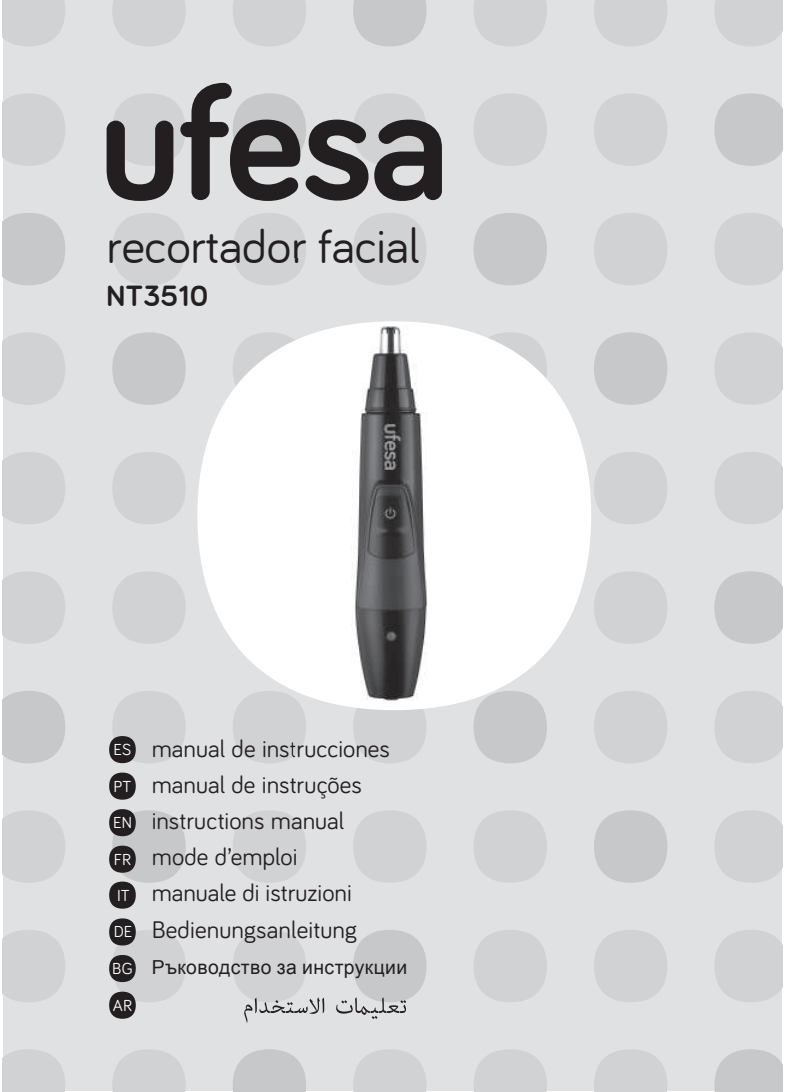
<style>
.page{position:relative;width:787px;height:1092px;background:#fff}
.page>*{position:absolute;margin:0;border:0;box-sizing:border-box;transform-origin:0 0}
.t1{font:50px "Bariol";letter-spacing:-.005em;color:#231f20}
.t2{font:700 30.25px "Bariol";letter-spacing:.01em;color:#231f20}
.t3{font:24.75px/35.8px "Bariol";color:#231f20}
.t4{font:19.25px "Arial";letter-spacing:.02em;color:#231f20}
.t5{font:16.5px "Bariol";letter-spacing:.01em;color:#fff}
.s1{font-size:16.5px;color:#fff}
</style>
<div class="page">
<div style="left:329px;top:0;width:453px;height:428px;background:#e0e1e3"></div>
<svg style="left:353px;top:0;width:73px;height:46px"></svg>
<svg style="left:474px;top:0;width:73px;height:46px"></svg>
<svg style="left:594px;top:0;width:73px;height:46px"></svg>
<svg style="left:715px;top:0;width:67px;height:46px"></svg>
<div style="left:473px;top:93px;width:74px;height:73px;background:#d1d2d4;border-radius:50%"></div>
<div style="left:594px;top:93px;width:73px;height:73px;background:#d1d2d4;border-radius:50%"></div>
<svg style="left:714px;top:93px;width:68px;height:73px"></svg>
<div style="left:353px;top:213px;width:73px;height:72px;background:#d1d2d4;border-radius:50%"></div>
<div style="left:473px;top:213px;width:74px;height:72px;background:#c7c8ca;border-radius:50%"></div>
<div style="left:594px;top:213px;width:73px;height:72px;background:#d1d2d4;border-radius:50%"></div>
<svg style="left:715px;top:213px;width:67px;height:72px"></svg>
<svg style="left:473px;top:332px;width:74px;height:73px;fill:#d1d2d4"></svg>
<div style="left:594px;top:332px;width:73px;height:73px;background:#c7c8ca;border-radius:50%"></div>
<svg style="left:715px;top:333px;width:67px;height:72px"></svg>
<div style="left:329px;top:428px;width:453px;height:478px;background:#e0e1e3"></div>
<div style="left:594px;top:452px;width:73px;height:72px;background:#d1d2d4;border-radius:50%"></div>
<svg style="left:715px;top:452px;width:67px;height:72px"></svg>
<div style="left:594px;top:571px;width:73px;height:72px;background:#d1d2d4;border-radius:50%"></div>
<svg style="left:714px;top:571px;width:68px;height:72px"></svg>
<div style="left:473px;top:690px;width:74px;height:73px;background:#c7c8ca;border-radius:50%"></div>
<div style="left:594px;top:690px;width:73px;height:73px;background:#d1d2d4;border-radius:50%"></div>
<svg style="left:715px;top:691px;width:67px;height:72px"></svg>
<div style="left:353px;top:810px;width:73px;height:72px;background:#d1d2d4;border-radius:50%"></div>
<div style="left:473px;top:810px;width:74px;height:72px;background:#d1d2d4;border-radius:50%"></div>
<div style="left:594px;top:810px;width:73px;height:72px;background:#c7c8ca;border-radius:50%"></div>
<svg style="left:715px;top:810px;width:67px;height:72px"></svg>
<div style="left:329px;top:906px;width:453px;height:184px;background:#e0e1e3"></div>
<div style="left:353px;top:929px;width:73px;height:73px;background:#c7c8ca;border-radius:50%"></div>
<div style="left:473px;top:929px;width:74px;height:73px;background:#d1d2d4;border-radius:50%"></div>
<div style="left:594px;top:929px;width:73px;height:73px;background:#d1d2d4;border-radius:50%"></div>
<svg style="left:715px;top:930px;width:67px;height:72px"></svg>
<svg style="left:353px;top:1049px;width:73px;height:41px"></svg>
<svg style="left:474px;top:1049px;width:73px;height:41px"></svg>
<svg style="left:594px;top:1049px;width:73px;height:41px"></svg>
<svg style="left:714px;top:1049px;width:68px;height:41px"></svg>
<div style="left:3px;top:0;width:326px;height:428px;background:#e0e1e3"></div>
<svg style="left:3px;top:0;width:62px;height:46px"></svg>
<svg style="left:112px;top:0;width:74px;height:46px"></svg>
<svg style="left:233px;top:0;width:73px;height:46px"></svg>
<svg style="left:3px;top:94px;width:62px;height:72px"></svg>
<svg style="left:3px;top:213px;width:62px;height:72px"></svg>
<div style="left:112px;top:213px;width:74px;height:72px;background:#d1d2d4;border-radius:50%"></div>
<div style="left:233px;top:213px;width:73px;height:72px;background:#d1d2d4;border-radius:50%"></div>
<svg style="left:3px;top:333px;width:62px;height:72px"></svg>
<div style="left:112px;top:332px;width:74px;height:73px;background:#c7c8ca;border-radius:50%"></div>
<svg style="left:233px;top:332px;width:73px;height:73px;fill:#d1d2d4"></svg>
<div style="left:3px;top:428px;width:326px;height:478px;background:#e0e1e3"></div>
<svg style="left:3px;top:452px;width:62px;height:72px"></svg>
<div style="left:112px;top:452px;width:74px;height:72px;background:#d1d2d4;border-radius:50%"></div>
<svg style="left:3px;top:572px;width:62px;height:71px"></svg>
<div style="left:112px;top:571px;width:74px;height:72px;background:#d1d2d4;border-radius:50%"></div>
<svg style="left:3px;top:691px;width:62px;height:72px"></svg>
<div style="left:112px;top:690px;width:74px;height:73px;background:#d1d2d4;border-radius:50%"></div>
<div style="left:233px;top:690px;width:73px;height:73px;background:#d1d2d4;border-radius:50%"></div>
<svg style="left:3px;top:810px;width:62px;height:72px"></svg>
<div style="left:112px;top:810px;width:74px;height:72px;background:#c7c8ca;border-radius:50%"></div>
<div style="left:233px;top:810px;width:73px;height:72px;background:#d1d2d4;border-radius:50%"></div>
<div style="left:3px;top:906px;width:326px;height:184px;background:#e0e1e3"></div>
<svg style="left:3px;top:930px;width:62px;height:72px"></svg>
<div style="left:112px;top:929px;width:74px;height:73px;background:#d1d2d4;border-radius:50%"></div>
<div style="left:233px;top:929px;width:73px;height:73px;background:#d1d2d4;border-radius:50%"></div>
<svg style="left:3px;top:1049px;width:62px;height:41px"></svg>
<svg style="left:112px;top:1049px;width:74px;height:41px"></svg>
<svg style="left:233px;top:1049px;width:73px;height:41px"></svg>
<svg style="left:107px;top:83px;width:335px;height:118px"></svg>
<div style="left:197px;top:321px;width:394px;height:389px;background:#fff;border-radius:50%"></div>
<div style="left:109px;top:736px;width:27px;height:27px;background:#231f20;border-radius:50%"></div>
<div style="left:109px;top:809px;width:27px;height:27px;background:#231f20;border-radius:50%"></div>
<div style="left:109px;top:845px;width:27px;height:27px;background:#231f20;border-radius:50%"></div>
<div style="left:109px;top:772px;width:27px;height:27px;background:#231f20;border-radius:50%"></div>
<div style="left:109px;top:954px;width:27px;height:27px;background:#231f20;border-radius:50%"></div>
<div style="left:109px;top:991px;width:27px;height:27px;background:#231f20;border-radius:50%"></div>
<svg style="left:244px;top:997px;width:162px;height:25px"></svg>
<div style="left:109px;top:918px;width:27px;height:27px;background:#231f20;border-radius:50%"></div>
<div style="left:109px;top:881px;width:27px;height:27px;background:#231f20;border-radius:50%"></div>
<img style="left:294px;top:258px;width:195px;height:502px">
<h1 class="t1" style="left:107px;top:218px;width:314px">recortador facial</h1>
<p class="t2" style="left:107px;top:279px;width:103px">NT3510</p>
<p class="t5" style="left:114px;top:738px;width:19px">ES</p>
<p class="t5" style="left:113px;top:774px;width:19px">PT</p>
<p class="t5" style="left:113px;top:811px;width:20px">EN</p>
<p class="t5" style="left:114px;top:847px;width:19px">FR</p>
<p class="t3" style="left:152px;top:729px;width:240px">manual de instrucciones manual de instruções instructions manual mode d’emploi</p>
<p class="t3" style="left:117px;top:873px;width:236px"><span class="s1">IT</span> manuale di istruzioni</p>
<p class="t3" style="left:114px;top:910px;width:245px"><span class="s1">DE</span> Bedienungsanleitung</p>
<p class="t5" style="left:112px;top:957px;width:22px">BG</p>
<p class="t5" style="left:113px;top:993px;width:21px">AR</p>
<p class="t4" style="left:152px;top:954px;width:257px">Ръководство за инструкции</p>
</div>
